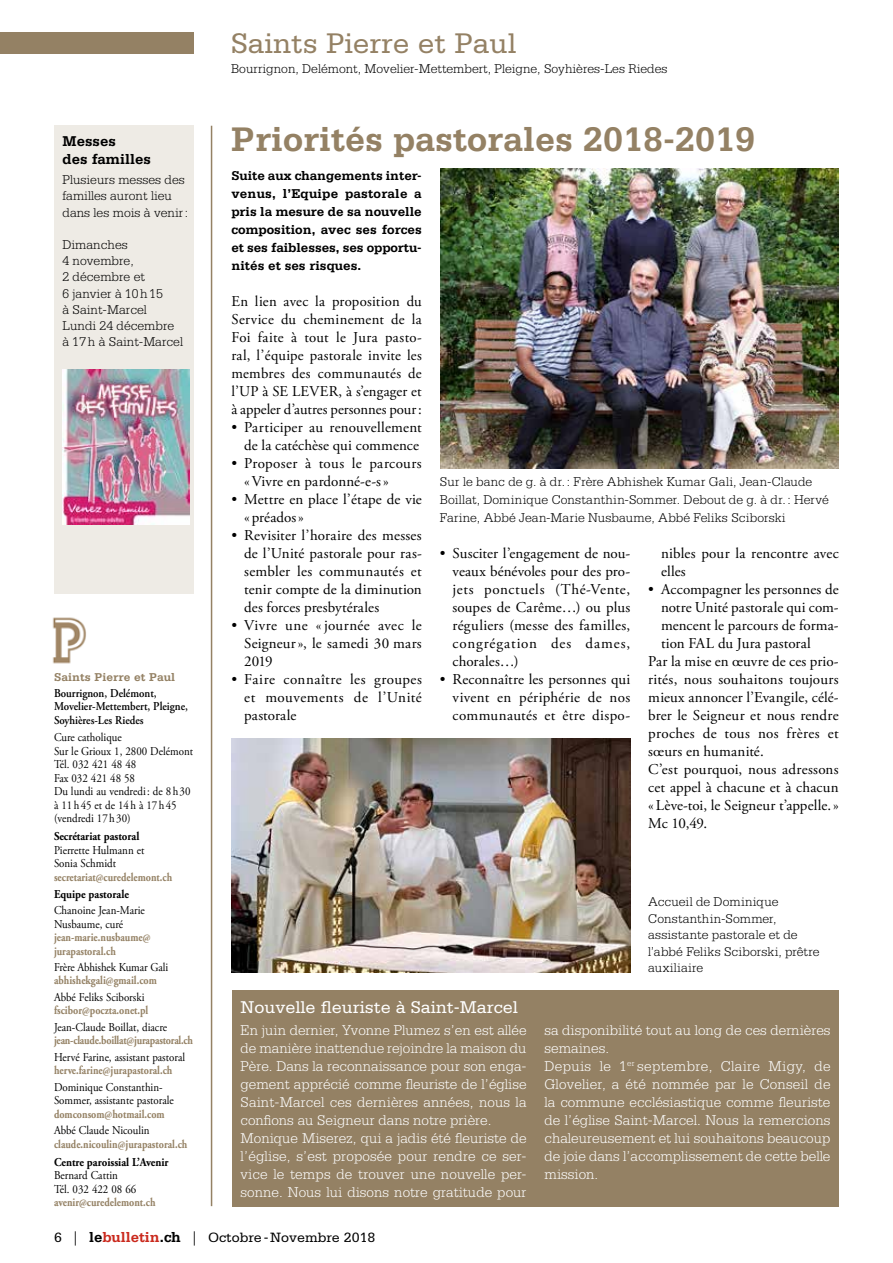
<style>
.page{position:relative;width:893px;height:1263px;background:#fff}
.page>*{position:absolute;margin:0;border:0;box-sizing:border-box;transform-origin:0 0}
.t1{font:700 36px "Serifa";color:#948164}
.t2{font:30px "Serifa";color:#948164}
.t3{font:18px "Serifa";color:#fff}
.t4{font:15px/18px "Adobe Garamond Pro";letter-spacing:.015em;color:#000;text-align:justify}
.t5{font:300 15px/18px "Serifa";color:#fff}
.t6{font:700 15px/18px "Serifa";color:#000}
.t7{font:14.25px "Serifa";color:#000}
.t8{font:300 13.5px/16.2px "Serifa";color:#000}
.t9{font:700 13.5px/18px "Serifa";color:#000;text-align:justify}
.t10{font:12px/13.5px "Adobe Garamond Pro";color:#000;scale:.91 1}
.t11{font:700 12px/13.5px "Adobe Garamond Pro";color:#948164;scale:.84 1}
.t12{font:600 12px/13.5px "Adobe Garamond Pro";color:#000;scale:.91 1}
.t13{font:700 12px "Adobe Garamond Pro";color:#000;scale:.91 1}
.t14{font:700 12px "Adobe Garamond Pro";letter-spacing:-.02em;color:#948164;scale:.84 1}
.t15{font:700 12px "Serifa";color:#948164}
.s1{font-family:"Adobe Garamond Pro"}
.s2{font-weight:700;font-size:15px}
.s3{font-weight:700;font-size:15px;color:#ca291d}
</style>
<div class="page">
<hr style="left:211px;top:126px;width:1px;height:1080px;background:#948164">
<div style="left:0;top:33px;width:193px;height:21px;background:#948164"></div>
<div style="left:232px;top:990px;width:607px;height:216px;background:#948164"></div>
<div style="left:54px;top:126px;width:139px;height:468px;background:#eeebe5"></div>
<img style="left:52px;top:617px;width:34px;height:47px">
<img style="left:231px;top:738px;width:399px;height:234px">
<img style="left:440px;top:169px;width:399px;height:299px">
<img style="left:63px;top:369px;width:126px;height:155px">
<p class="t6" style="left:63px;top:132px;width:90px">Messes<br>des familles</p>
<p class="t8" style="left:63px;top:172px;width:127px">Plusieurs messes des familles auront lieu dans les mois à venir:</p>
<p class="t8" style="left:63px;top:236px;width:122px">Dimanches<br>4 novembre,<br>2 décembre et<br>6 janvier à 10h15<br>à Saint-Marcel<br>Lundi 24 décembre à 17h à Saint-Marcel</p>
<p class="t15" style="left:54px;top:670px;width:123px">Saints Pierre et Paul</p>
<p class="t12" style="left:54px;top:686px;width:149px">Bourrignon, Delémont,<br>Movelier-Mettembert, Pleigne,<br>Soyhières-Les Riedes</p>
<p class="t10" style="left:54px;top:731px;width:154px">Cure catholique<br>Sur le Grioux 1, 2800 Delémont<br>Tél. 032 421 48 48<br>Fax 032 421 48 58<br>Du lundi au vendredi: de 8h30 à 11h45 et de 14h à 17h45 (vendredi 17h30)</p>
<p class="t13" style="left:54px;top:829px;width:95px">Secrétariat pastoral</p>
<p class="t10" style="left:54px;top:843px;width:101px">Pierrette Hulmann et<br>Sonia Schmidt</p>
<p class="t11" style="left:54px;top:870px;width:142px">secretariat@curedelemont.ch</p>
<p class="t13" style="left:54px;top:887px;width:84px">Equipe pastorale</p>
<p class="t10" style="left:54px;top:904px;width:101px">Chanoine Jean-Marie<br>Nusbaume, curé</p>
<p class="t11" style="left:54px;top:931px;width:116px">jean-marie.nusbaume@ jurapastoral.ch</p>
<p class="t10" style="left:54px;top:961px;width:127px">Frère Abhishek Kumar Gali</p>
<p class="t11" style="left:54px;top:974px;width:124px">abhishekgali@gmail.com</p>
<p class="t10" style="left:54px;top:991px;width:101px">Abbé Feliks Sciborski</p>
<p class="t11" style="left:54px;top:1004px;width:114px">fscibor@poczta.onet.pl</p>
<p class="t10" style="left:54px;top:1021px;width:126px">Jean-Claude Boillat, diacre</p>
<p class="t14" style="left:54px;top:1034px;width:167px">jean-claude.boillat@jurapastoral.ch</p>
<p class="t10" style="left:54px;top:1051px;width:146px">Hervé Farine, assistant pastoral</p>
<p class="t11" style="left:54px;top:1064px;width:142px">herve.farine@jurapastoral.ch</p>
<p class="t10" style="left:54px;top:1081px;width:133px">Dominique Constanthin-<br>Sommer, assistante pastorale</p>
<p class="t11" style="left:54px;top:1107px;width:133px">domconsom@hotmail.com</p>
<p class="t10" style="left:54px;top:1124px;width:107px">Abbé Claude Nicoulin</p>
<p class="t11" style="left:54px;top:1137px;width:160px">claude.nicoulin@jurapastoral.ch</p>
<p class="t13" style="left:54px;top:1155px;width:128px">Centre paroissial L’Avenir</p>
<p class="t10" style="left:54px;top:1169px;width:92px">Bernard Cattin<br>Tél. 032 422 08 66</p>
<p class="t11" style="left:54px;top:1196px;width:122px">avenir@curedelemont.ch</p>
<h2 class="t2" style="left:231px;top:27px;width:287px">Saints Pierre et Paul</h2>
<p class="t8" style="left:231px;top:61px;width:438px">Bourrignon, Delémont, Movelier-Mettembert, Pleigne, Soyhières-Les Riedes</p>
<h1 class="t1" style="left:231px;top:118px;width:526px">Priorités pastorales 2018-2019</h1>
<p class="t9" style="left:231px;top:166px;width:192px">Suite aux changements inter&shy;venus, l’Equipe pastorale a pris la mesure de sa nouvelle composition, avec ses forces et ses faiblesses, ses opportu&shy;nités et ses risques.</p>
<p class="t4" style="left:231px;top:293px;width:192px">En lien avec la proposition du Service du cheminement de la Foi faite à tout le Jura pasto&shy;ral, l’équipe pastorale invite les membres des communautés de l’UP à SE LEVER, à s’engager et à appeler d’autres personnes pour:</p>
<p class="t4" style="left:231px;top:419px;width:192px;text-align:right">• Participer au renouvellement de la catéchèse qui commence</p>
<p class="t4" style="left:244px;top:455px;width:179px;text-indent:-13px">• Proposer à tous le parcours «Vivre en pardonné-e-s»</p>
<p class="t4" style="left:244px;top:491px;width:179px;text-indent:-13px">• Mettre en place l’étape de vie «préados»</p>
<p class="t4" style="left:244px;top:527px;width:179px;text-indent:-13px">• Revisiter l’horaire des messes de l’Unité pastorale pour ras&shy;sembler les communautés et tenir compte de la diminution des forces presbytérales</p>
<p class="t4" style="left:244px;top:617px;width:179px;text-indent:-13px">• Vivre une «journée avec le Seigneur», le samedi 30 mars 2019</p>
<p class="t4" style="left:244px;top:671px;width:179px;text-indent:-13px">• Faire connaître les groupes et mouvements de l’Unité pastorale</p>
<p class="t8" style="left:440px;top:472px;width:391px;line-height:18px">Sur le banc de g. à dr.: Frère Abhishek Kumar Gali, Jean-Claude<br>Boillat, Dominique Constanthin-Sommer. Debout de g. à dr. : Hervé<br>Farine, Abbé Jean-Marie Nusbaume, Abbé Feliks Sciborski</p>
<p class="t4" style="left:453px;top:545px;width:179px;text-indent:-13px">• Susciter l’engagement de nou&shy;veaux bénévoles pour des pro&shy;jets ponctuels (Thé-Vente, soupes de Carême…) ou plus réguliers (messe des familles, congrégation des dames, chorales…)</p>
<p class="t4" style="left:453px;top:671px;width:179px;text-indent:-13px">• Reconnaître les personnes qui vivent en périphérie de nos communautés et être dispo-</p>
<p class="t4" style="left:661px;top:545px;width:179px">nibles pour la rencontre avec elles</p>
<p class="t4" style="left:648px;top:581px;width:192px">• Accompagner les personnes de</p>
<p class="t4" style="left:661px;top:599px;width:179px">notre Unité pastorale qui com-</p>
<p class="t4" style="left:661px;top:617px;width:179px">mencent le parcours de forma-</p>
<p class="t4" style="left:661px;top:635px;width:151px">tion FAL du Jura pastoral</p>
<p class="t4" style="left:648px;top:653px;width:192px">Par la mise en œuvre de ces prio-</p>
<p class="t4" style="left:648px;top:671px;width:192px">rités, nous souhaitons toujours</p>
<p class="t4" style="left:648px;top:689px;width:192px">mieux annoncer l’Evangile, célé-</p>
<p class="t4" style="left:648px;top:707px;width:192px">brer le Seigneur et nous rendre</p>
<p class="t4" style="left:648px;top:725px;width:192px">proches de tous nos frères et</p>
<p class="t4" style="left:648px;top:743px;width:117px">sœurs en humanité.</p>
<p class="t4" style="left:648px;top:761px;width:192px">C’est pourquoi, nous adressons</p>
<p class="t4" style="left:648px;top:779px;width:192px">cet appel à chacune et à chacun</p>
<p class="t4" style="left:648px;top:797px;width:192px">«Lève-toi, le Seigneur t’appelle.»</p>
<p class="t4" style="left:648px;top:815px;width:61px">Mc 10,49.</p>
<p class="t8" style="left:648px;top:893px;width:173px">Accueil de Dominique<br>Constanthin-Sommer, assistante pastorale et de l’abbé Feliks Sciborski, prêtre auxiliaire</p>
<p class="t3" style="left:241px;top:997px;width:279px">Nouvelle fleuriste à Saint-Marcel</p>
<p class="t5" style="left:241px;top:1021px;width:287px">En juin dernier, Yvonne Plumez s’en est allée de manière inattendue rejoindre la maison du Père. Dans la reconnaissance pour son enga&shy;gement apprécié comme fleuriste de l’église Saint-Marcel ces dernières années, nous la confions au Seigneur dans notre prière.<br>Monique Miserez, qui a jadis été fleuriste de l’église, s’est proposée pour rendre ce ser&shy;vice le temps de trouver une nouvelle per&shy;sonne. Nous lui disons notre gratitude pour</p>
<p class="t5" style="left:544px;top:1021px;width:287px">sa disponibilité tout au long de ces dernières semaines.<br>Depuis le 1<sup>er</sup> septembre, Claire Migy, de Glovelier, a été nommée par le Conseil de la commune ecclésiastique comme fleuriste de l’église Saint-Marcel. Nous la remercions chaleureusement et lui souhaitons beaucoup de joie dans l’accomplissement de cette belle mission.</p>
<p class="t7" style="left:54px;top:1230px;width:323px">6 <span class="s1">|</span> <span class="s2">le</span><span class="s3">bulletin</span><span class="s2">.ch</span> <span class="s1">|</span> Octobre-Novembre 2018</p>
</div>
